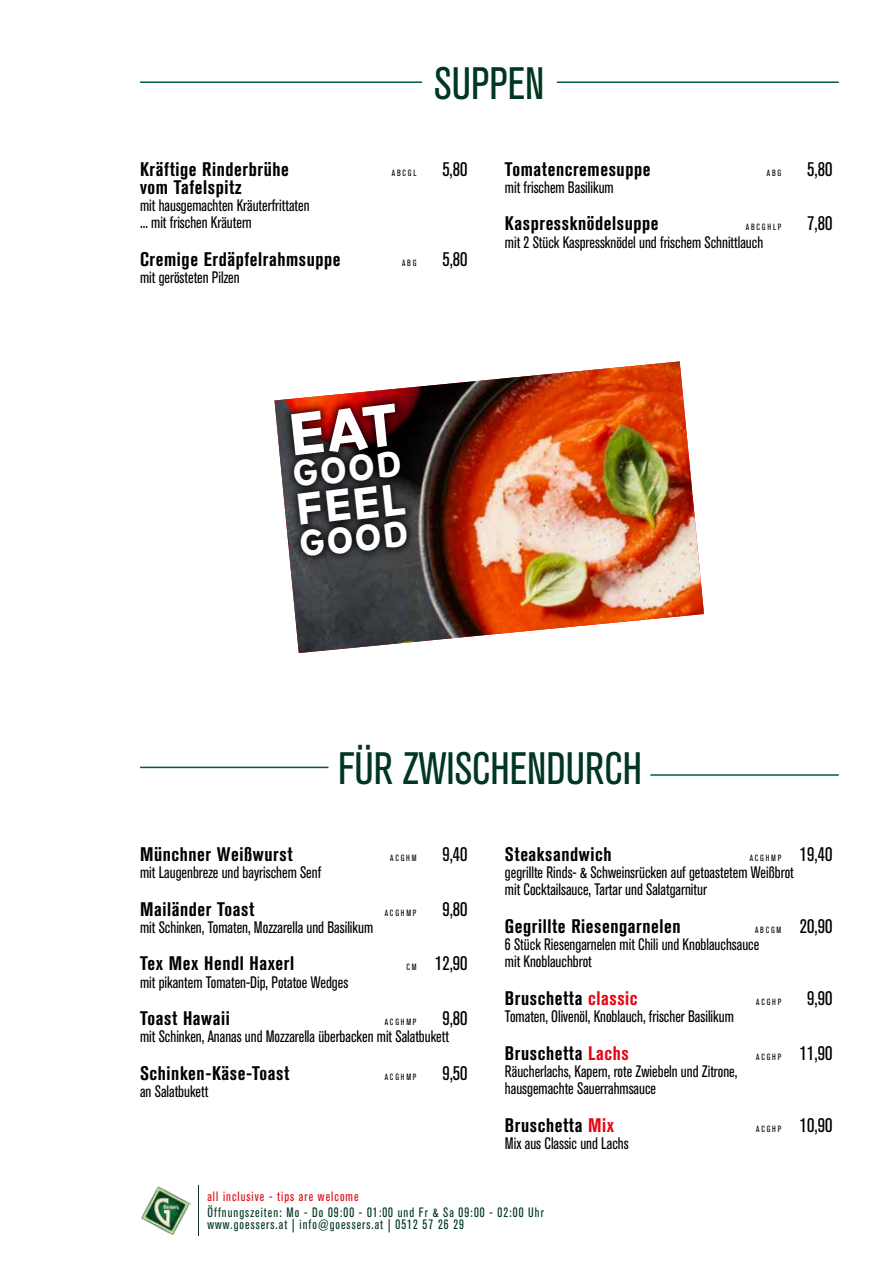
<style>
.page{position:relative;width:893px;height:1263px;background:#fff}
.page>*{position:absolute;margin:0;border:0;box-sizing:border-box;transform-origin:0 0}
.t1{font:condensed 45px "Akzidenz Grotesk BQ";color:#003721}
.t2{font:43.8px "Remissis Sb";color:#fff}
.t3{font:34.95px "Remissis Sb";color:#fff}
.t4{font:700 condensed 19.5px "Akzidenz Grotesk BQ";letter-spacing:.03em;color:#000}
.t5{font:condensed 19.5px "Akzidenz Grotesk BQ";color:#000}
.t6{font:condensed 16.5px/17.2px "Akzidenz Grotesk BQ";color:#000;scale:.95 1}
.t7{font:condensed 13.5px/12px "Akzidenz Grotesk BQ";letter-spacing:.08em;color:#003721;scale:.95 1}
.t8{font:condensed 13.5px "Akzidenz Grotesk BQ";letter-spacing:.08em;color:#e30613;scale:.95 1}
.t9{font:condensed 9px "Akzidenz Grotesk BQ";color:#000;scale:.95 1}
.s1{font-size:9px}
.s2{font-size:19.5px}
.s3{color:#e30613}
</style>
<div class="page">
<img style="left:141px;top:1186px;width:50px;height:49px">
<hr style="left:198px;top:1185px;width:1px;height:51px;background:#003721">
<hr style="left:140px;top:81px;width:282px;height:2px;background:#005e33">
<hr style="left:557px;top:81px;width:282px;height:2px;background:#005e33">
<hr style="left:140px;top:767px;width:188px;height:1px;background:#005e33">
<hr style="left:650px;top:774px;width:189px;height:2px;background:#005e33">
<img style="left:274px;top:361px;width:430px;height:292px">
<div style="left:282px;top:394px;width:134px;height:171px;background:#000;opacity:.75"></div>
<svg style="left:291px;top:403px;width:107px;height:52px;background:#460a08"></svg>
<h1 class="t1" style="left:434px;top:58px;width:112px">SUPPEN</h1>
<p class="t4" style="left:140px;top:158px;width:150px">Kräftige Rinderbrühe</p>
<p class="t9" style="left:392px;top:168px;width:27px">A B C G L</p>
<p class="t5" style="left:442px;top:158px;width:27px">5,80</p>
<p class="t4" style="left:140px;top:176px;width:103px">vom Tafelspitz</p>
<p class="t6" style="left:140px;top:197px;width:180px">mit hausgemachten Kräuterfrittaten ... mit frischen Kräutern</p>
<p class="t4" style="left:140px;top:248px;width:202px">Cremige Erdäpfelrahmsuppe</p>
<p class="t9" style="left:402px;top:258px;width:17px">A B G</p>
<p class="t5" style="left:442px;top:248px;width:27px">5,80</p>
<p class="t6" style="left:140px;top:269px;width:106px">mit gerösteten Pilzen</p>
<p class="t4" style="left:505px;top:158px;width:147px">Tomatencremesuppe</p>
<p class="t9" style="left:767px;top:168px;width:17px">A B G</p>
<p class="t5" style="left:807px;top:158px;width:27px">5,80</p>
<p class="t6" style="left:505px;top:179px;width:116px">mit frischem Basilikum</p>
<p class="t4" style="left:505px;top:213px;width:155px">Kaspressknödelsuppe</p>
<p class="t9" style="left:746px;top:222px;width:39px">A B C G H L P</p>
<p class="t5" style="left:807px;top:213px;width:27px">7,80</p>
<p class="t6" style="left:505px;top:234px;width:273px">mit 2 Stück Kaspressknödel und frischem Schnittlauch</p>
<h3 class="t3" style="left:290px;top:447px;width:112px;rotate:-5deg">GOOD</h3>
<h2 class="t2" style="left:293px;top:475px;width:112px;rotate:-5deg">FEEL</h2>
<h3 class="t3" style="left:297px;top:517px;width:112px;rotate:-5deg">GOOD</h3>
<h1 class="t1" style="left:338px;top:744px;width:305px">FÜR ZWISCHENDURCH</h1>
<p class="t4" style="left:140px;top:843px;width:154px">Münchner Weißwurst</p>
<p class="t9" style="left:390px;top:853px;width:29px">A C G H M</p>
<p class="t5" style="left:442px;top:843px;width:27px">9,40</p>
<p class="t6" style="left:140px;top:864px;width:192px">mit Laugenbreze und bayrischem Senf</p>
<p class="t4" style="left:140px;top:898px;width:116px">Mailänder Toast</p>
<p class="t9" style="left:385px;top:907px;width:35px">A C G H M P</p>
<p class="t5" style="left:442px;top:898px;width:27px">9,80</p>
<p class="t6" style="left:140px;top:919px;width:247px">mit Schinken, Tomaten, Mozzarella und Basilikum</p>
<p class="t4" style="left:140px;top:952px;width:156px">Tex Mex Hendl Haxerl</p>
<p class="t5" style="left:406px;top:953px;width:63px"><span class="s1">C M</span> 12,90</p>
<p class="t6" style="left:140px;top:974px;width:221px">mit pikantem Tomaten-Dip, Potatoe Wedges</p>
<p class="t4" style="left:140px;top:1007px;width:91px">Toast Hawaii</p>
<p class="t9" style="left:385px;top:1017px;width:35px">A C G H M P</p>
<p class="t5" style="left:442px;top:1007px;width:27px">9,80</p>
<p class="t6" style="left:140px;top:1028px;width:327px">mit Schinken, Ananas und Mozzarella überbacken mit Salatbukett</p>
<p class="t4" style="left:140px;top:1062px;width:151px">Schinken-Käse-Toast</p>
<p class="t9" style="left:385px;top:1072px;width:35px">A C G H M P</p>
<p class="t5" style="left:442px;top:1062px;width:27px">9,50</p>
<p class="t6" style="left:140px;top:1083px;width:73px">an Salatbukett</p>
<p class="t4" style="left:505px;top:843px;width:108px">Steaksandwich</p>
<p class="t9" style="left:750px;top:853px;width:89px">A C G H M P <span class="s2">19,40</span></p>
<p class="t6" style="left:505px;top:864px;width:306px">gegrillte Rinds- &amp; Schweinsrücken auf getoastetem Weißbrot mit Cocktailsauce, Tartar und Salatgarnitur</p>
<p class="t4" style="left:505px;top:915px;width:177px">Gegrillte Riesengarnelen</p>
<p class="t9" style="left:755px;top:925px;width:83px">A B C G M <span class="s2">20,90</span></p>
<p class="t6" style="left:505px;top:936px;width:269px">6 Stück Riesengarnelen mit Chili und Knoblauchsauce mit Knoblauchbrot</p>
<p class="t4" style="left:505px;top:987px;width:134px">Bruschetta <span class="s3">classic</span></p>
<p class="t9" style="left:756px;top:997px;width:28px">A C G H P</p>
<p class="t5" style="left:807px;top:987px;width:27px">9,90</p>
<p class="t6" style="left:505px;top:1008px;width:242px">Tomaten, Olivenöl, Knoblauch, frischer Basilikum</p>
<p class="t4" style="left:505px;top:1042px;width:125px">Bruschetta <span class="s3">Lachs</span></p>
<p class="t9" style="left:756px;top:1051px;width:82px">A C G H P <span class="s2">11,90</span></p>
<p class="t6" style="left:505px;top:1063px;width:246px">Räucherlachs, Kapern, rote Zwiebeln und Zitrone, hausgemachte Sauerrahmsauce</p>
<p class="t4" style="left:505px;top:1114px;width:111px">Bruschetta <span class="s3">Mix</span></p>
<p class="t9" style="left:756px;top:1123px;width:82px">A C G H P <span class="s2">10,90</span></p>
<p class="t6" style="left:505px;top:1135px;width:132px">Mix aus Classic und Lachs</p>
<p class="t8" style="left:207px;top:1189px;width:161px">all inclusive - tips are welcome</p>
<p class="t7" style="left:207px;top:1207px;width:356px">Öffnungszeiten: Mo - Do 09:00 - 01:00 und Fr &amp; Sa 09:00 - 02:00 Uhr www.goessers.at | info@goessers.at | 0512 57 26 29</p>
</div>
